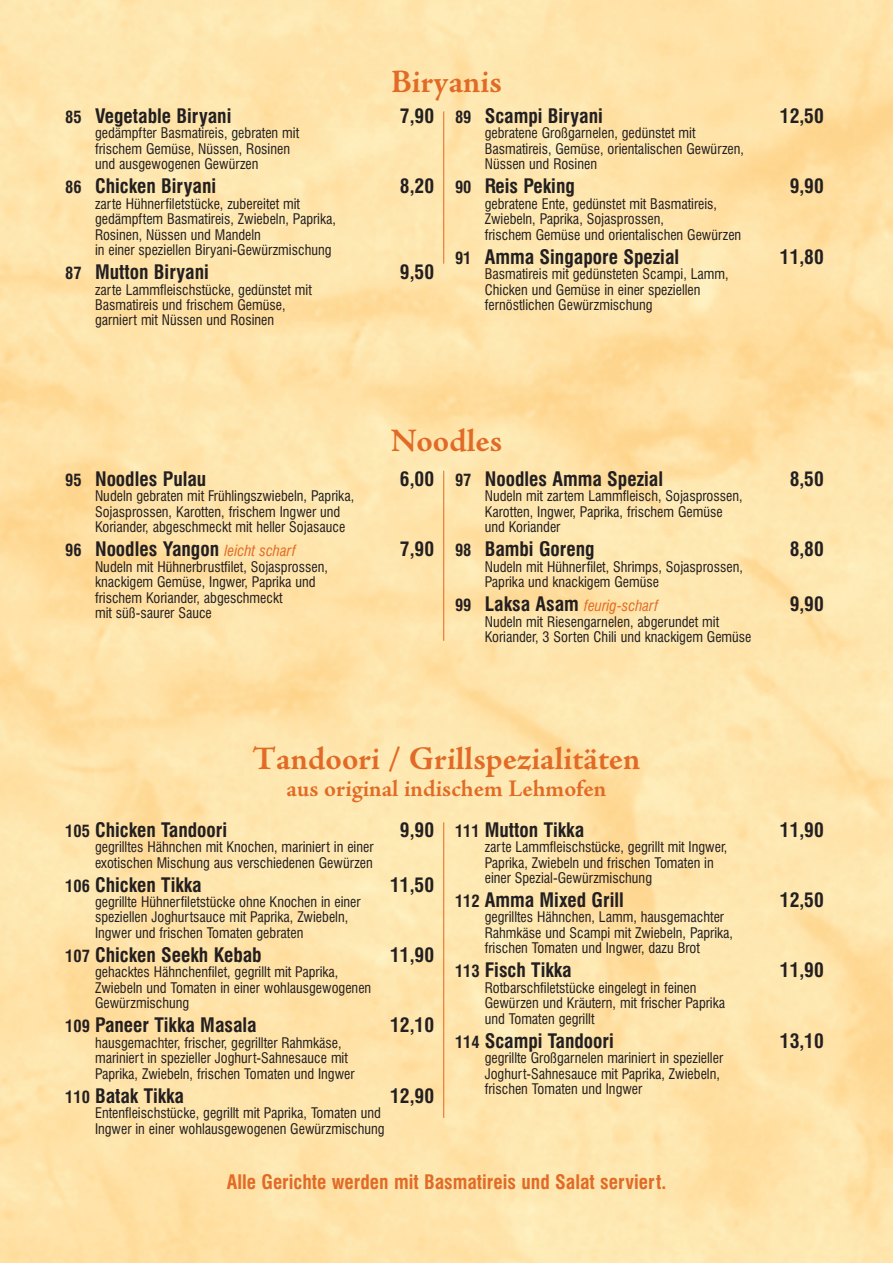
<style>
.page{position:relative;width:893px;height:1263px;background:#fff}
.page>*{position:absolute;margin:0;border:0;box-sizing:border-box;transform-origin:0 0}
.t1{font:700 33px "Adobe Jenson Pro";color:#e16b26}
.t2{font:700 24px "Adobe Jenson Pro";color:#e16b26}
.t3{font:700 condensed 19.5px "Swiss 721 BT";color:#231f20}
.t4{font:700 condensed 19.5px "Swiss 721 BT";color:#e16b26}
.t5{font:italic condensed 15px "Swiss 721 BT";color:#e16b26}
.t6{font:condensed 14.25px/15.5px "Swiss 721 BT";color:#231f20}
.s1{font-size:16.5px}
.s2{font-weight:400;font-style:italic;font-size:15px;color:#e16b26}
.s3{font-weight:700;font-style:normal;font-size:16.5px;color:#231f20}
.s4{font-weight:700;font-style:normal;font-size:19.5px;color:#231f20}
</style>
<div class="page">
<hr style="left:443px;top:111px;width:1px;height:153px;background:#e16b26">
<hr style="left:443px;top:471px;width:1px;height:170px;background:#e16b26">
<hr style="left:443px;top:822px;width:1px;height:296px;background:#e16b26">
<h1 class="t1" style="left:391px;top:70px;width:112px">Biryanis</h1>
<h3 class="t3" style="left:65px;top:108px;width:168px"><span class="s1">85</span> Vegetable Biryani</h3>
<h3 class="t3" style="left:400px;top:108px;width:36px">7,90</h3>
<p class="t6" style="left:95px;top:127px;width:206px">gedämpfter Basmatireis, gebraten mit frischem Gemüse, Nüssen, Rosinen und ausgewogenen Gewürzen</p>
<h3 class="t3" style="left:65px;top:179px;width:152px"><span class="s1">86</span> Chicken Biryani</h3>
<h3 class="t3" style="left:400px;top:179px;width:36px">8,20</h3>
<p class="t6" style="left:95px;top:197px;width:243px">zarte Hühnerfiletstücke, zubereitet mit gedämpftem Basmatireis, Zwiebeln, Paprika, Rosinen, Nüssen und Mandeln<br>in einer speziellen Biryani-Gewürzmischung</p>
<h3 class="t3" style="left:65px;top:264px;width:145px"><span class="s1">87</span> Mutton Biryani</h3>
<h3 class="t3" style="left:400px;top:264px;width:36px">9,50</h3>
<p class="t6" style="left:95px;top:283px;width:218px">zarte Lammfleischstücke, gedünstet mit<br>Basmatireis und frischem Gemüse, garniert mit Nüssen und Rosinen</p>
<h3 class="t3" style="left:455px;top:108px;width:149px"><span class="s1">89</span> Scampi Biryani</h3>
<h3 class="t3" style="left:780px;top:108px;width:45px">12,50</h3>
<p class="t6" style="left:485px;top:127px;width:261px">gebratene Großgarnelen, gedünstet mit<br>Basmatireis, Gemüse, orientalischen Gewürzen,<br>Nüssen und Rosinen</p>
<h3 class="t3" style="left:455px;top:179px;width:121px"><span class="s1">90</span> Reis Peking</h3>
<h3 class="t3" style="left:790px;top:179px;width:36px">9,90</h3>
<p class="t6" style="left:485px;top:197px;width:258px">gebratene Ente, gedünstet mit Basmatireis,<br>Zwiebeln, Paprika, Sojasprossen,<br>frischem Gemüse und orientalischen Gewürzen</p>
<h3 class="t3" style="left:455px;top:249px;width:226px"><span class="s1">91</span> Amma Singapore Spezial</h3>
<h3 class="t3" style="left:780px;top:249px;width:45px">11,80</h3>
<p class="t6" style="left:485px;top:267px;width:245px">Basmatireis mit gedünsteten Scampi, Lamm,<br>Chicken und Gemüse in einer speziellen fernöstlichen Gewürzmischung</p>
<h1 class="t1" style="left:391px;top:429px;width:113px">Noodles</h1>
<h3 class="t3" style="left:65px;top:471px;width:143px"><span class="s1">95</span> Noodles Pulau</h3>
<h3 class="t3" style="left:400px;top:471px;width:36px">6,00</h3>
<p class="t6" style="left:95px;top:490px;width:261px">Nudeln gebraten mit Frühlingszwiebeln, Paprika,<br>Sojasprossen, Karotten, frischem Ingwer und<br>Koriander, abgeschmeckt mit heller Sojasauce</p>
<h3 class="t3" style="left:65px;top:542px;width:232px"><span class="s1">96</span> Noodles Yangon <span class="s2">leicht scharf</span></h3>
<h3 class="t3" style="left:400px;top:542px;width:36px">7,90</h3>
<p class="t6" style="left:95px;top:560px;width:234px">Nudeln mit Hühnerbrustfilet, Sojasprossen, knackigem Gemüse, Ingwer, Paprika und frischem Koriander, abgeschmeckt<br>mit süß-saurer Sauce</p>
<h3 class="t3" style="left:455px;top:471px;width:210px"><span class="s1">97</span> Noodles Amma Spezial</h3>
<h3 class="t3" style="left:790px;top:471px;width:36px">8,50</h3>
<p class="t6" style="left:485px;top:490px;width:259px">Nudeln mit zartem Lammfleisch, Sojasprossen,<br>Karotten, Ingwer, Paprika, frischem Gemüse und Koriander</p>
<h3 class="t3" style="left:455px;top:542px;width:141px"><span class="s1">98</span> Bambi Goreng</h3>
<h3 class="t3" style="left:790px;top:542px;width:36px">8,80</h3>
<p class="t6" style="left:485px;top:560px;width:260px">Nudeln mit Hühnerfilet, Shrimps, Sojasprossen,<br>Paprika und knackigem Gemüse</p>
<p class="t5" style="left:455px;top:600px;width:205px"><span class="s3">99</span> <span class="s4">Laksa Asam</span> feurig-scharf</p>
<h3 class="t3" style="left:790px;top:596px;width:36px">9,90</h3>
<p class="t6" style="left:485px;top:615px;width:268px">Nudeln mit Riesengarnelen, abgerundet mit<br>Koriander, 3 Sorten Chili und knackigem Gemüse</p>
<h1 class="t1" style="left:253px;top:747px;width:389px">Tandoori / Grillspezialitäten</h1>
<h2 class="t2" style="left:287px;top:780px;width:321px">aus original indischem Lehmofen</h2>
<h3 class="t3" style="left:65px;top:822px;width:163px"><span class="s1">105</span> Chicken Tandoori</h3>
<h3 class="t3" style="left:400px;top:822px;width:36px">9,90</h3>
<p class="t6" style="left:95px;top:840px;width:280px">gegrilltes Hähnchen mit Knochen, mariniert in einer exotischen Mischung aus verschiedenen Gewürzen</p>
<h3 class="t3" style="left:65px;top:877px;width:138px"><span class="s1">106</span> Chicken Tikka</h3>
<h3 class="t3" style="left:390px;top:877px;width:45px">11,50</h3>
<p class="t6" style="left:95px;top:895px;width:267px">gegrillte Hühnerfiletstücke ohne Knochen in einer speziellen Joghurtsauce mit Paprika, Zwiebeln,<br>Ingwer und frischen Tomaten gebraten</p>
<h3 class="t3" style="left:65px;top:947px;width:198px"><span class="s1">107</span> Chicken Seekh Kebab</h3>
<h3 class="t3" style="left:390px;top:947px;width:45px">11,90</h3>
<p class="t6" style="left:95px;top:966px;width:278px">gehacktes Hähnchenfilet, gegrillt mit Paprika,<br>Zwiebeln und Tomaten in einer wohlausgewogenen<br>Gewürzmischung</p>
<h3 class="t3" style="left:65px;top:1017px;width:193px"><span class="s1">109</span> Paneer Tikka Masala</h3>
<h3 class="t3" style="left:390px;top:1017px;width:45px">12,10</h3>
<p class="t6" style="left:95px;top:1036px;width:261px">hausgemachter, frischer, gegrillter Rahmkäse, mariniert in spezieller Joghurt-Sahnesauce mit<br>Paprika, Zwiebeln, frischen Tomaten und Ingwer</p>
<h3 class="t3" style="left:65px;top:1088px;width:120px"><span class="s1">110</span> Batak Tikka</h3>
<h3 class="t3" style="left:390px;top:1088px;width:45px">12,90</h3>
<p class="t6" style="left:95px;top:1106px;width:291px">Entenfleischstücke, gegrillt mit Paprika, Tomaten und<br>Ingwer in einer wohlausgewogenen Gewürzmischung</p>
<h3 class="t3" style="left:455px;top:822px;width:131px"><span class="s1">111</span> Mutton Tikka</h3>
<h3 class="t3" style="left:780px;top:822px;width:45px">11,90</h3>
<p class="t6" style="left:485px;top:840px;width:244px">zarte Lammfleischstücke, gegrillt mit Ingwer,<br>Paprika, Zwiebeln und frischen Tomaten in einer Spezial-Gewürzmischung</p>
<h3 class="t3" style="left:455px;top:892px;width:170px"><span class="s1">112</span> Amma Mixed Grill</h3>
<h3 class="t3" style="left:780px;top:892px;width:45px">12,50</h3>
<p class="t6" style="left:485px;top:911px;width:250px">gegrilltes Hähnchen, Lamm, hausgemachter<br>Rahmkäse und Scampi mit Zwiebeln, Paprika, frischen Tomaten und Ingwer, dazu Brot</p>
<h3 class="t3" style="left:455px;top:963px;width:118px"><span class="s1">113</span> Fisch Tikka</h3>
<h3 class="t3" style="left:780px;top:963px;width:45px">11,90</h3>
<p class="t6" style="left:485px;top:981px;width:242px">Rotbarschfiletstücke eingelegt in feinen<br>Gewürzen und Kräutern, mit frischer Paprika und Tomaten gegrillt</p>
<h3 class="t3" style="left:455px;top:1033px;width:160px"><span class="s1">114</span> Scampi Tandoori</h3>
<h3 class="t3" style="left:780px;top:1033px;width:45px">13,10</h3>
<p class="t6" style="left:485px;top:1051px;width:240px">gegrillte Großgarnelen mariniert in spezieller<br>Joghurt-Sahnesauce mit Paprika, Zwiebeln, frischen Tomaten und Ingwer</p>
<h3 class="t4" style="left:227px;top:1174px;width:441px">Alle Gerichte werden mit Basmatireis und Salat serviert.</h3>
</div>
